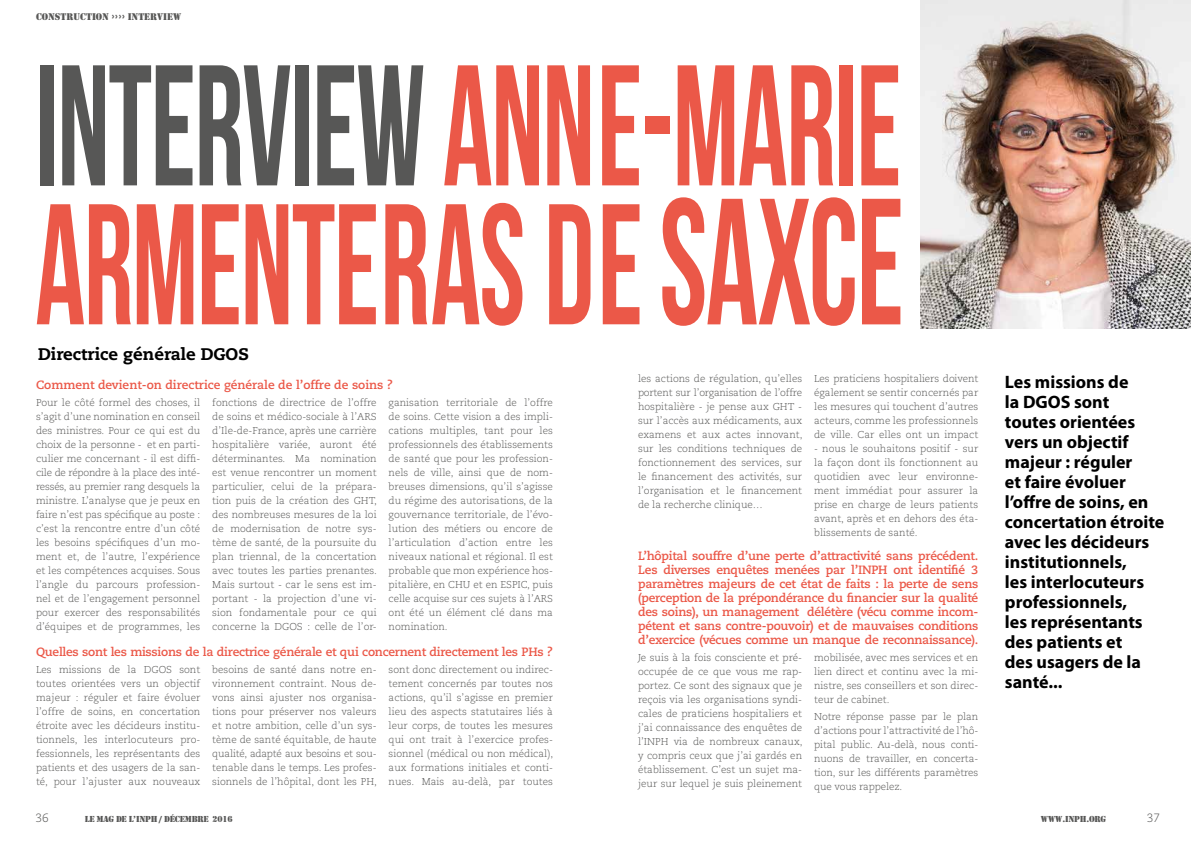
<style>
.page{position:relative;width:1191px;height:842px;background:#fff}
.page>*{position:absolute;margin:0;border:0;box-sizing:border-box;transform-origin:0 0}
.t1{font:171.5px/138.9px "Bebas Neue";letter-spacing:-.01em;color:#eb5848;scale:.71 1}
.t2{font:700 18px/20px "Myriad Pro";color:#000}
.t3{font:800 16.8px "Caecilia LT Std";color:#000}
.t4{font:700 12px/14px "Caecilia LT Std";letter-spacing:-.02em;color:#eb5848;text-align:justify}
.t5{font:700 12px "Caecilia LT Std";color:#eb5848}
.t6{font:300 12px "Caecilia LT Std";color:#575756}
.t7{font:300 10px/14px "Caecilia LT Std";color:#575756;text-align:justify}
.t8{font:10px "Stencil";color:#575756}
.t9{font:9px "Stencil";letter-spacing:-.025em;color:#575756}
.s1{color:#575756}
.s2{font-size:179.4px}
</style>
<div class="page">
<img style="left:920px;top:0;width:271px;height:329px">
<p class="t8" style="left:36px;top:12px;width:147px">CONSTRUCTION ›››› INTERVIEW</p>
<h1 class="t1" style="left:35px;top:55px;width:1224px"><span class="s1">INTERVIEW</span> ANNE-MARIE<br>ARMENTERAS DE <span class="s2">SAXCE</span></h1>
<h3 class="t3" style="left:38px;top:344px;width:212px">Directrice générale DGOS</h3>
<p class="t7" style="left:638px;top:372px;width:166px">les actions de régulation, qu’elles portent sur l’organisation de l’offre hospitalière - je pense aux GHT - sur l’accès aux médicaments, aux examens et aux actes innovant, sur les conditions techniques de fonctionnement des services, sur le financement des activités, sur l’organisation et le financement de la recherche clinique…</p>
<p class="t7" style="left:814px;top:372px;width:166px">Les praticiens hospitaliers doivent également se sentir concernés par les mesures qui touchent d’autres acteurs, comme les professionnels de ville. Car elles ont un impact</p>
<p class="t5" style="left:36px;top:378px;width:358px">Comment devient-on directrice générale de l’offre de soins ?</p>
<p class="t7" style="left:36px;top:396px;width:166px">Pour le côté formel des choses, il s’agit d’une nomination en conseil des ministres. Pour ce qui est du choix de la personne - et en parti&shy;culier me concernant - il est diffi&shy;cile de répondre à la place des inté&shy;ressés, au premier rang desquels la ministre. L’analyse que je peux en faire n’est pas spécifique au poste : c’est la rencontre entre d’un côté les besoins spécifiques d’un mo&shy;ment et, de l’autre, l’expérience et les compétences acquises. Sous l’angle du parcours profession&shy;nel et de l’engagement personnel pour exercer des responsabilités d’équipes et de programmes, les</p>
<p class="t7" style="left:212px;top:396px;width:166px">fonctions de directrice de l’offre de soins et médico-sociale à l’ARS d’Ile-de-France, après une carrière hospitalière variée, auront été déterminantes. Ma nomination est venue rencontrer un moment particulier, celui de la prépara&shy;tion puis de la création des GHT, des nombreuses mesures de la loi de modernisation de notre sys&shy;tème de santé, de la poursuite du plan triennal, de la concertation avec toutes les parties prenantes.<br>Mais surtout - car le sens est im&shy;portant - la projection d’une vi&shy;sion fondamentale pour ce qui concerne la DGOS : celle de l’or-</p>
<p class="t7" style="left:388px;top:396px;width:166px">ganisation territoriale de l’offre de soins. Cette vision a des impli&shy;cations multiples, tant pour les professionnels des établissements de santé que pour les profession&shy;nels de ville, ainsi que de nom&shy;breuses dimensions, qu’il s’agisse du régime des autorisations, de la gouvernance territoriale, de l’évo&shy;lution des métiers ou encore de l’articulation d’action entre les niveaux national et régional. Il est probable que mon expérience hos&shy;pitalière, en CHU et en ESPIC, puis celle acquise sur ces sujets à l’ARS ont été un élément clé dans ma nomination.</p>
<p class="t7" style="left:814px;top:442px;width:166px">- nous le souhaitons positif - sur la façon dont ils fonctionnent au quotidien avec leur environne&shy;ment immédiat pour assurer la prise en charge de leurs patients avant, après et en dehors des éta&shy;blissements de santé.</p>
<p class="t4" style="left:638px;top:549px;width:342px">L’hôpital souffre d’une perte d’attractivité sans précédent.<br>Les diverses enquêtes menées par l’INPH ont identifié 3 paramètres majeurs de cet état de faits : la perte de sens (perception de la prépondérance du financier sur la qualité des soins), un management délétère (vécu comme incom&shy;pétent et sans contre-pouvoir) et de mauvaises conditions d’exercice (vécues comme un manque de reconnaissance).</p>
<p class="t7" style="left:638px;top:650px;width:166px">Je suis à la fois consciente et pré&shy;occupée de ce que vous me rap&shy;portez. Ce sont des signaux que je reçois via les organisations syndi&shy;cales de praticiens hospitaliers et j’ai connaissance des enquêtes de l’INPH via de nombreux canaux, y compris ceux que j’ai gardés en établissement. C’est un sujet ma&shy;jeur sur lequel je suis pleinement</p>
<p class="t7" style="left:814px;top:650px;width:166px">mobilisée, avec mes services et en lien direct et continu avec la mi&shy;nistre, ses conseillers et son direc&shy;teur de cabinet.</p>
<p class="t4" style="left:36px;top:645px;width:518px">Quelles sont les missions de la directrice générale et qui concernent directement les PHs ?</p>
<p class="t7" style="left:36px;top:663px;width:166px">Les missions de la DGOS sont toutes orientées vers un objectif majeur : réguler et faire évoluer l’offre de soins, en concertation étroite avec les décideurs institu&shy;tionnels, les interlocuteurs pro&shy;fessionnels, les représentants des patients et des usagers de la san&shy;té, pour l’ajuster aux nouveaux</p>
<p class="t7" style="left:212px;top:663px;width:166px">besoins de santé dans notre en&shy;vironnement contraint. Nous de&shy;vons ainsi ajuster nos organisa&shy;tions pour préserver nos valeurs et notre ambition, celle d’un sys&shy;tème de santé équitable, de haute qualité, adapté aux besoins et sou&shy;tenable dans le temps. Les profes&shy;sionnels de l’hôpital, dont les PH,</p>
<p class="t7" style="left:388px;top:663px;width:166px">sont donc directement ou indirec&shy;tement concernés par toutes nos actions, qu’il s’agisse en premier lieu des aspects statutaires liés à leur corps, de toutes les mesures qui ont trait à l’exercice profes&shy;sionnel (médical ou non médical), aux formations initiales et conti&shy;nues. Mais au-delà, par toutes</p>
<p class="t7" style="left:814px;top:709px;width:166px">Notre réponse passe par le plan d’actions pour l’attractivité de l’hô&shy;pital public. Au-delà, nous conti&shy;nuons de travailler, en concerta&shy;tion, sur les différents paramètres que vous rappelez.</p>
<p class="t2" style="left:1005px;top:371px;width:161px">Les missions de<br>la DGOS sont toutes orientées vers un objectif majeur : réguler<br>et faire évoluer l’offre de soins, en concertation étroite avec les décideurs institutionnels,<br>les interlocuteurs professionnels,<br>les représentants des patients et<br>des usagers de la santé...</p>
<p class="t6" style="left:35px;top:811px;width:15px">36</p>
<p class="t9" style="left:85px;top:815px;width:149px">LE MAG DE L’INPH / DÉCEMBRE 2016</p>
<p class="t9" style="left:1041px;top:815px;width:67px">WWW.INPH.ORG</p>
<p class="t6" style="left:1147px;top:811px;width:15px">37</p>
</div>
